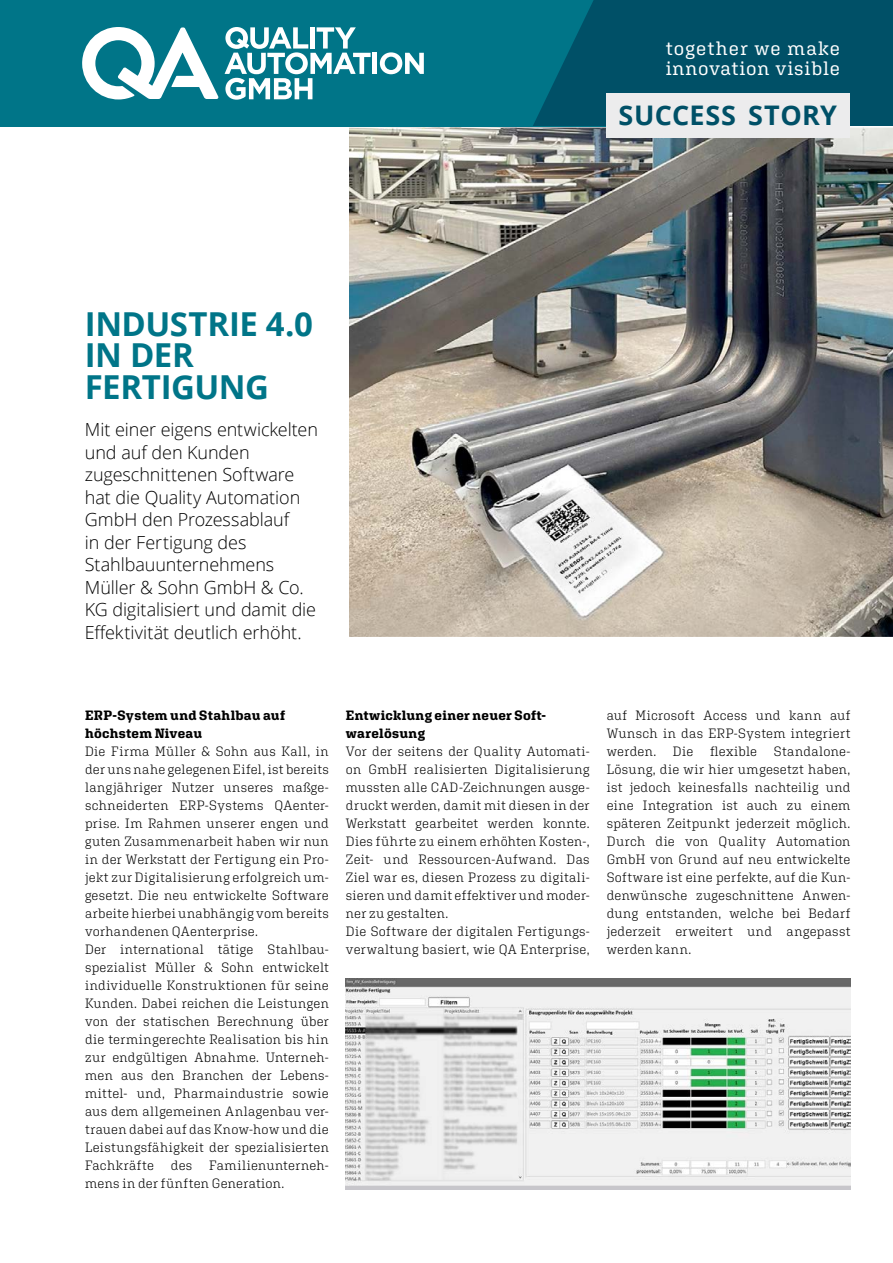
<style>
.page{position:relative;width:893px;height:1263px;background:#fff}
.page>*{position:absolute;margin:0;border:0;box-sizing:border-box;transform-origin:0 0}
.t1{font:700 33px/31.5px "Open Sans";letter-spacing:-.015em;color:#007588}
.t2{font:700 27px "Open Sans";letter-spacing:.015em;color:#005067}
.t3{font:19.35px/19.8px "Aglet Slab";letter-spacing:.04em;color:#fff}
.t4{font:300 18px/22.5px "Open Sans";letter-spacing:-.005em;color:#000}
.t5{font:300 13.5px/18px "Aglet Slab";letter-spacing:.02em;color:#000}
.t6{font:700 13.5px/18px "Aglet Slab";letter-spacing:.015em;color:#000}
</style>
<div class="page">
<img style="left:346px;top:126px;width:547px;height:511px">
<img style="left:346px;top:978px;width:504px;height:211px">
<div style="left:0;top:0;width:846px;height:126px;background:#007588"></div>
<svg style="left:533px;top:0;width:360px;height:126px;background:#00546a"></svg>
<div style="left:606px;top:93px;width:244px;height:45px;background:#ececed"></div>
<div style="left:372px;top:53px;width:5px;height:21px;background:#fff"></div>
<svg style="left:380px;top:52px;width:44px;height:22px"></svg>
<svg style="left:225px;top:27px;width:146px;height:73px"></svg>
<svg style="left:82px;top:27px;width:137px;height:73px"></svg>
<h3 class="t3" style="left:666px;top:38px;width:176px">together we make innovation visible</h3>
<h2 class="t2" style="left:619px;top:96px;width:220px">SUCCESS STORY</h2>
<h1 class="t1" style="left:85px;top:307px;width:229px">INDUSTRIE 4.0<br>IN DER<br>FERTIGUNG</h1>
<p class="t4" style="left:85px;top:418px;width:235px">Mit einer eigens entwickelten und auf den Kunden zugeschnittenen Software hat die Quality Automation<br>GmbH den Prozessablauf<br>in der Fertigung des<br>Stahlbauunternehmens<br>Müller &amp; Sohn GmbH &amp; Co.<br>KG digitalisiert und damit die<br>Effektivität deutlich erhöht.</p>
<p class="t6" style="left:85px;top:706px;width:202px">ERP-System und Stahlbau auf höchstem Niveau</p>
<p class="t5" style="left:85px;top:742px;width:245px">Die Firma Müller &amp; Sohn aus Kall, in der uns nahe gelegenen Eifel, ist bereits langjähriger Nutzer unseres maßge&shy;schneiderten ERP-Systems QAenter&shy;prise. Im Rahmen unserer engen und guten Zusammenarbeit haben wir nun in der Werkstatt der Fertigung ein Pro&shy;jekt zur Digitalisierung erfolgreich um&shy;gesetzt. Die neu entwickelte Software arbeite hierbei unabhängig vom bereits vorhandenen QAenterprise.<br>Der international tätige Stahlbau&shy;spezialist Müller &amp; Sohn entwickelt individuelle Konstruktionen für seine Kunden. Dabei reichen die Leistungen von der statischen Berechnung über die termingerechte Realisation bis hin zur endgültigen Abnahme. Unterneh&shy;men aus den Branchen der Lebens&shy;mittel- und, Pharmaindustrie sowie aus dem allgemeinen Anlagenbau ver&shy;trauen dabei auf das Know-how und die Leistungsfähigkeit der spezialisierten Fachkräfte</p>
<p class="t5" style="left:85px;top:1156px;width:245px;text-indent:124px">Familienunterneh&shy;mens in der fünften Generation.</p>
<p class="t5" style="left:171px;top:1156px;width:23px">des</p>
<p class="t6" style="left:346px;top:706px;width:202px">Entwicklung einer neuer Soft&shy;warelösung</p>
<p class="t5" style="left:346px;top:742px;width:245px">Vor der seitens der Quality Automati&shy;on GmbH realisierten Digitalisierung mussten alle CAD-Zeichnungen ausge&shy;druckt werden, damit mit diesen in der Werkstatt gearbeitet werden konnte.<br>Dies führte zu einem erhöhten Kosten-, Zeit- und Ressourcen-Aufwand. Das Ziel war es, diesen Prozess zu digitali&shy;sieren und damit effektiver und moder&shy;ner zu gestalten.<br>Die Software der digitalen Fertigungs&shy;verwaltung basiert, wie QA Enterprise,</p>
<p class="t5" style="left:607px;top:706px;width:245px;text-align:justify">auf Microsoft Access und kann auf Wunsch in das ERP-System integriert werden. Die flexible Standalone-Lösung, die wir hier umgesetzt haben, ist jedoch keinesfalls nachteilig und eine Integration ist auch zu einem späteren Zeitpunkt jederzeit möglich.<br>Durch die von Quality Automation GmbH von Grund auf neu entwickelte Software ist eine perfekte, auf die Kun&shy;denwünsche zugeschnittene Anwen&shy;dung entstanden, welche bei Bedarf jederzeit erweitert und angepasst werden kann.</p>
</div>
